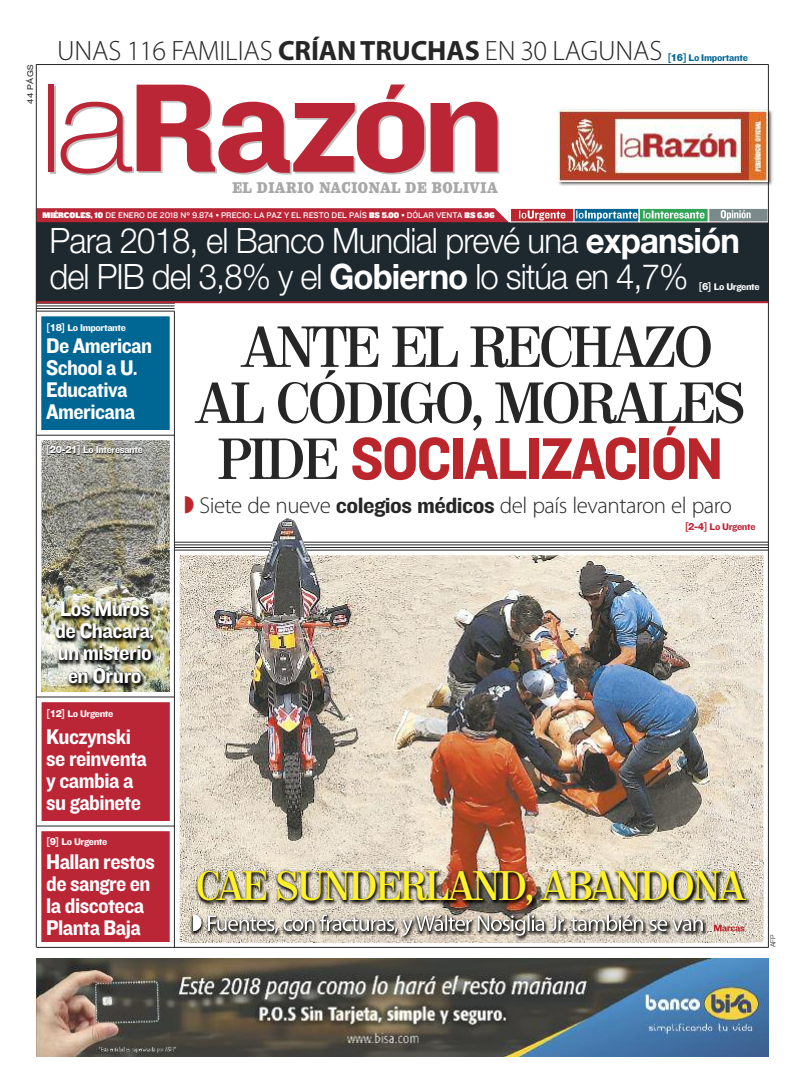
<style>
.page{position:relative;width:808px;height:1092px;background:#fff}
.page>*{position:absolute;margin:0;border:0;box-sizing:border-box;transform-origin:0 0}
.t1{font:61px "Knockout HTF51 Middleweight";letter-spacing:-.025em;color:#bb262c;scale:.95 1}
.t2{font:600 56px/56px "Valencia";letter-spacing:-.025em;color:#272627;text-align:center;scale:.95 1}
.t3{font:600 40px "Valencia";letter-spacing:-.025em;color:#fff12a;scale:.95 1}
.t4{font:300 35px/36px "Helvetica Neue LT Std";letter-spacing:-.025em;color:#fff;scale:.94 1}
.t5{font:300 28px "Myriad Pro";letter-spacing:-.005em;color:#272627}
.t6{font:300 23px "Myriad Pro";letter-spacing:-.02em;color:#272627}
.t7{font:22px/22px "Knockout HTF51 Middleweight";letter-spacing:-.025em;color:#fff}
.t8{font:900 14px "Belizio";letter-spacing:.05em;color:#a9a8a9;scale:.8 1}
.t9{font:10px "Knockout HTF51 Middleweight";letter-spacing:-.035em;color:#fff;scale:1.1 1}
.t10{font:10px "Knockout HTF51 Middleweight";letter-spacing:-.025em;color:#006693;scale:1.1 1}
.t11{font:10px "Knockout HTF51 Middleweight";letter-spacing:-.035em;color:#bb2637;scale:1.1 1}
.t12{font:8.5px "Knockout HTF32 Junior Cruise";color:#fff;scale:.95 1}
.t13{font:expanded 8px "Helvetica Neue LT Std";letter-spacing:.04em;color:#272627}
.t14{font:300 7px "Helvetica Neue";color:#272627}
.s1{font-weight:700}
.s2{font-family:"Helvetica Neue LT Std";font-weight:800}
.s3{font-family:"Knockout HTF92 Ultmt Cruiser"}
.s4{font-family:"Valencia";font-weight:600;font-size:56px;color:#272627}
.s5{font-family:"Knockout HTF51 Middleweight";font-weight:400}
</style>
<div class="page">
<img style="left:181px;top:556px;width:581px;height:385px">
<div style="left:175px;top:550px;width:593px;height:397px;border:5px solid #fff"></div>
<img style="left:42px;top:441px;width:127px;height:154px">
<div style="left:36px;top:435px;width:139px;height:262px;border:5px solid #fff"></div>
<div style="left:41px;top:316px;width:129px;height:114px;background:#006693"></div>
<div style="left:36px;top:311px;width:139px;height:124px;border:5px solid #fff"></div>
<div style="left:42px;top:702px;width:128px;height:119px;background:#bb2637"></div>
<div style="left:37px;top:697px;width:138px;height:129px;border:5px solid #fff"></div>
<div style="left:41px;top:831px;width:129px;height:111px;background:#bb2637"></div>
<div style="left:36px;top:826px;width:139px;height:121px;border:5px solid #fff"></div>
<hr style="left:36px;top:306px;width:139px;height:1px;background:#272627">
<hr style="left:36px;top:308px;width:139px;height:1px;background:#272627">
<hr style="left:36px;top:311px;width:139px;height:1px;background:#272627">
<hr style="left:36px;top:303px;width:139px;height:1px;background:#272627">
<img style="left:39px;top:595px;width:137px;height:104px">
<img style="left:39px;top:595px;width:2px;height:101px">
<img style="left:41px;top:595px;width:129px;height:97px">
<img style="left:61px;top:602px;width:88px;height:14px">
<img style="left:56px;top:623px;width:97px;height:18px">
<img style="left:59px;top:646px;width:92px;height:14px">
<img style="left:69px;top:667px;width:72px;height:16px">
<div style="left:36px;top:221px;width:732px;height:80px;background:#1e292f"></div>
<div style="left:36px;top:208px;width:732px;height:14px;background:#bb2637"></div>
<hr style="left:36px;top:64px;width:732px;height:1px;background:#272627">
<div style="left:50px;top:86px;width:6px;height:87px;background:#bebebe"></div>
<div style="left:48px;top:84px;width:6px;height:88px;background:#bb2637"></div>
<svg style="left:61px;top:84px;width:438px;height:91px"></svg>
<hr style="left:36px;top:301px;width:732px;height:2px;background:#bb2637">
<div style="left:511px;top:209px;width:62px;height:13px;background:#bb262c"></div>
<div style="left:510px;top:208px;width:64px;height:14px;border:1px solid #fff"></div>
<div style="left:574px;top:208px;width:65px;height:14px;border:1px solid #fff"></div>
<svg style="left:641px;top:210px;width:65px;height:10px"></svg>
<div style="left:639px;top:208px;width:69px;height:14px;border:1px solid #fff"></div>
<div style="left:709px;top:209px;width:59px;height:13px;background:#7a8989"></div>
<div style="left:708px;top:208px;width:60px;height:14px;border:1px solid #fff"></div>
<svg style="left:519px;top:210px;width:46px;height:10px"></svg>
<svg style="left:576px;top:210px;width:61px;height:10px"></svg>
<svg style="left:643px;top:210px;width:61px;height:8px"></svg>
<svg style="left:721px;top:210px;width:30px;height:10px"></svg>
<svg style="left:491px;top:208px;width:20px;height:14px"></svg>
<img style="left:36px;top:958px;width:733px;height:98px">
<img style="left:558px;top:106px;width:215px;height:83px">
<img style="left:559px;top:110px;width:209px;height:71px">
<img style="left:202px;top:933px;width:552px;height:14px">
<img style="left:274px;top:933px;width:77px;height:1px">
<img style="left:186px;top:862px;width:577px;height:71px">
<svg style="left:754px;top:907px;width:1px;height:40px"></svg>
<img style="left:198px;top:871px;width:203px;height:29px">
<img style="left:208px;top:914px;width:143px;height:19px">
<img style="left:714px;top:924px;width:30px;height:7px">
<hr style="left:768px;top:64px;width:1px;height:883px;background:#272627">
<hr style="left:36px;top:947px;width:732px;height:1px;background:#272627">
<hr style="left:37px;top:825px;width:138px;height:1px;background:#272627">
<hr style="left:174px;top:311px;width:1px;height:636px;background:#272627">
<hr style="left:36px;top:696px;width:139px;height:1px;background:#272627">
<hr style="left:36px;top:64px;width:1px;height:883px;background:#272627">
<hr style="left:174px;top:544px;width:594px;height:1px;background:#272627">
<hr style="left:174px;top:547px;width:594px;height:1px;background:#272627">
<hr style="left:174px;top:550px;width:594px;height:1px;background:#272627">
<hr style="left:174px;top:542px;width:594px;height:1px;background:#272627">
<img style="left:250px;top:518px;width:67px;height:61px">
<hr style="left:36px;top:435px;width:139px;height:1px;background:#272627">
<svg style="left:188px;top:907px;width:14px;height:41px"></svg>
<p class="t13" style="left:27px;top:104px;width:41px;rotate:-90deg">44 PÁGS</p>
<p class="t5" style="left:57px;top:40px;width:607px">UNAS 116 FAMILIAS <span class="s1">CRÍANTRUCHAS</span> EN 30 LAGUNAS</p>
<p class="t10" style="left:667px;top:51px;width:75px">[<span class="s2">16</span>] Lo Importante</p>
<p class="t8" style="left:232px;top:180px;width:333px">EL DIARIO NACIONAL DE BOLIVIA</p>
<h3 class="t4" style="left:50px;top:226px;width:736px">Para 2018, el Banco Mundial prevé una <span class="s1">expansión </span>del PIB del 3,8% y el <span class="s1">Gobierno</span> lo sitúa en 4,7%</h3>
<p class="t12" style="left:42px;top:210px;width:478px"><span class="s3">MIÉRCOLES, 10</span> DE ENERO DE 2018 Nº 9.874 • PRECIO: LA PAZ Y EL RESTO DEL PAÍS <span class="s3">BS 5.00</span> • DÓLAR VENTA <span class="s3">BS 6.96</span></p>
<p class="t9" style="left:698px;top:281px;width:57px">[<span class="s2">6</span>] Lo Urgente</p>
<p class="t9" style="left:46px;top:321px;width:74px">[<span class="s2">18</span>] Lo Importante</p>
<h2 class="t2" style="left:197px;top:319px;width:578px">ANTE EL RECHAZO<br>AL CÓDIGO, MORALES</h2>
<p class="t7" style="left:46px;top:335px;width:108px">De American<br>School a U.<br>Educativa<br>Americana</p>
<h1 class="t1" style="left:218px;top:422px;width:533px"><span class="s4">PIDE</span> SOCIALIZACIÓN</h1>
<p class="t6" style="left:199px;top:496px;width:534px">Siete de nueve <span class="s5">colegios médicos</span> del país levantaron el paro</p>
<p class="t9" style="left:46px;top:444px;width:89px">[<span class="s2">20-21</span>] Lo Interesante</p>
<p class="t11" style="left:685px;top:520px;width:66px">[<span class="s2">2-4</span>] Lo Urgente</p>
<p class="t7" style="left:55px;top:598px;width:101px;text-align:center">Los Muros de Chacara, un misterio en Oruro</p>
<p class="t9" style="left:46px;top:708px;width:62px">[<span class="s2">12</span>] Lo Urgente</p>
<p class="t7" style="left:46px;top:725px;width:102px">Kuczynski se reinventa y cambia a su gabinete</p>
<p class="t9" style="left:46px;top:835px;width:57px">[<span class="s2">9</span>] Lo Urgente</p>
<p class="t7" style="left:46px;top:849px;width:110px">Hallan restos de sangre en la discoteca<br>Planta Baja</p>
<h3 class="t3" style="left:196px;top:862px;width:579px">CAE SUNDERLAND, ABANDONA</h3>
<p class="t14" style="left:767px;top:947px;width:14px;rotate:-90deg">AFP</p>
</div>
